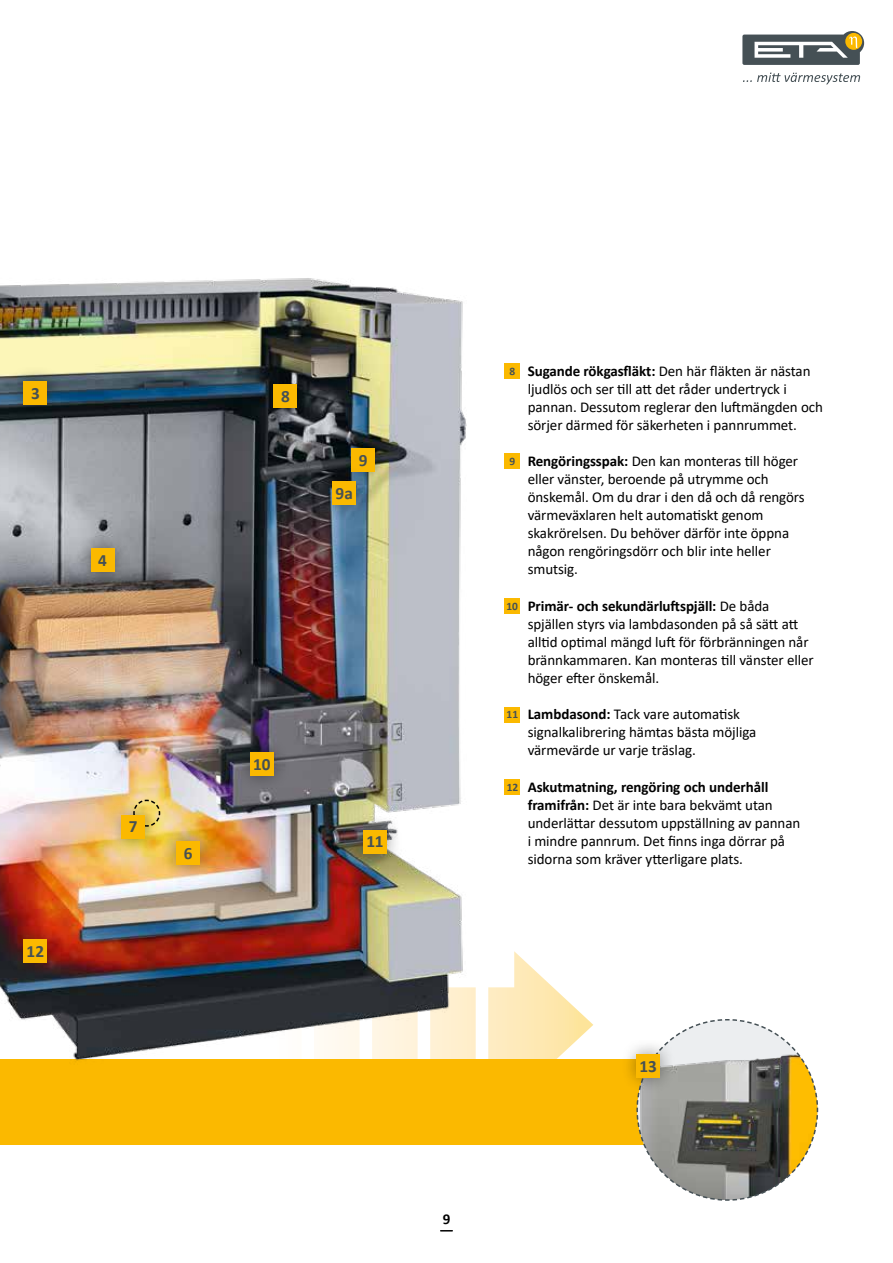
<style>
.page{position:relative;width:893px;height:1263px;background:#fff}
.page>*{position:absolute;margin:0;border:0;box-sizing:border-box;transform-origin:0 0}
.t1{font:700 17.25px "Calibri";color:#455055}
.t2{font:15px/18px "Calibri";letter-spacing:-.005em;color:#000}
.t3{font:700 15px "Calibri";color:#000}
.s1{font-weight:700;font-size:11.4px;color:#455055}
.s2{font-weight:700}
</style>
<div class="page">
<svg style="left:488px;top:951px;width:105px;height:108px"></svg>
<div style="left:0;top:1059px;width:787px;height:85px;background:#fbb900"></div>
<img style="left:0;top:278px;width:476px;height:784px">
<div style="left:8px;top:365px;width:55px;height:56px;background:#000;opacity:.4"></div>
<div style="left:24px;top:381px;width:23px;height:24px;background:#fbb900"></div>
<div style="left:75px;top:533px;width:55px;height:55px;background:#000;opacity:.4"></div>
<div style="left:91px;top:549px;width:23px;height:23px;background:#fbb900"></div>
<div style="left:161px;top:826px;width:55px;height:55px;background:#000;opacity:.4"></div>
<div style="left:176px;top:842px;width:24px;height:23px;background:#fbb900"></div>
<div style="left:234px;top:737px;width:56px;height:55px;background:#000;opacity:.4"></div>
<div style="left:250px;top:753px;width:24px;height:23px;background:#fbb900"></div>
<div style="left:336px;top:433px;width:55px;height:55px;background:#000;opacity:.4"></div>
<div style="left:352px;top:448px;width:23px;height:24px;background:#fbb900"></div>
<div style="left:348px;top:814px;width:55px;height:55px;background:#000;opacity:.4"></div>
<div style="left:363px;top:830px;width:24px;height:23px;background:#fbb900"></div>
<div style="left:8px;top:924px;width:55px;height:55px;background:#000;opacity:.4"></div>
<div style="left:24px;top:939px;width:23px;height:24px;background:#fbb900"></div>
<div style="left:258px;top:368px;width:55px;height:55px;background:#000;opacity:.4"></div>
<div style="left:274px;top:384px;width:23px;height:24px;background:#fbb900"></div>
<svg style="left:636px;top:1019px;width:183px;height:182px"></svg>
<div style="left:621px;top:1038px;width:55px;height:55px;background:#000;opacity:.4"></div>
<div style="left:636px;top:1054px;width:24px;height:24px;background:#fbb900"></div>
<div style="left:317px;top:466px;width:55px;height:55px;background:#000;opacity:.4"></div>
<div style="left:332px;top:481px;width:24px;height:24px;background:#fbb900"></div>
<div style="left:106px;top:799px;width:55px;height:55px;background:#000;opacity:.4"></div>
<div style="left:121px;top:815px;width:24px;height:23px;background:#fbb900"></div>
<div style="left:505px;top:363px;width:15px;height:16px;background:#fbb900"></div>
<div style="left:505px;top:454px;width:15px;height:15px;background:#fbb900"></div>
<div style="left:505px;top:598px;width:15px;height:16px;background:#fbb900"></div>
<div style="left:505px;top:707px;width:15px;height:15px;background:#fbb900"></div>
<div style="left:505px;top:779px;width:15px;height:16px;background:#fbb900"></div>
<svg style="left:742px;top:31px;width:122px;height:34px"></svg>
<svg style="left:743px;top:73px;width:117px;height:11px"></svg>
<p class="t1" style="left:31px;top:381px;width:10px">3</p>
<p class="t1" style="left:98px;top:548px;width:10px">4</p>
<p class="t1" style="left:27px;top:939px;width:19px">12</p>
<p class="t1" style="left:129px;top:814px;width:10px">7</p>
<p class="t1" style="left:184px;top:841px;width:10px">6</p>
<p class="t1" style="left:281px;top:384px;width:10px">8</p>
<p class="t1" style="left:359px;top:448px;width:10px">9</p>
<p class="t1" style="left:336px;top:481px;width:19px">9a</p>
<p class="t1" style="left:253px;top:752px;width:19px">10</p>
<p class="t1" style="left:367px;top:829px;width:19px">11</p>
<p class="t2" style="left:528px;top:361px;width:297px;text-indent:-18px"><span class="s1">8</span> <span class="s2">Sugande rökgasfläkt:</span> Den här fläkten är nästan ljudlös och ser till att det råder undertryck i pannan. Dessutom reglerar den luftmängden och sörjer därmed för säkerheten i pannrummet.</p>
<p class="t2" style="left:528px;top:452px;width:278px;text-indent:-18px"><span class="s1">9</span> <span class="s2">Rengöringsspak:</span> Den kan monteras till höger eller vänster, beroende på utrymme och önskemål. Om du drar i den då och då rengörs värmeväxlaren helt automatiskt genom skakrörelsen. Du behöver därför inte öppna någon rengöringsdörr och blir inte heller smutsig.</p>
<p class="t2" style="left:528px;top:596px;width:288px;text-indent:-21px"><span class="s1">10</span> <span class="s2">Primär- och sekundärluftspjäll:</span> De båda spjällen styrs via lambdasonden på så sätt att alltid optimal mängd luft för förbränningen når brännkammaren. Kan monteras till vänster eller höger efter önskemål.</p>
<p class="t2" style="left:528px;top:705px;width:230px;text-indent:-21px"><span class="s1">11</span> <span class="s2">Lambdasond:</span> Tack vare automatisk signalkalibrering hämtas bästa möjliga värmevärde ur varje träslag.</p>
<p class="t2" style="left:528px;top:777px;width:274px;text-indent:-21px"><span class="s1">12</span> <span class="s2">Askutmatning, rengöring och underhåll framifrån:</span> Det är inte bara bekvämt utan underlättar dessutom uppställning av pannan i mindre pannrum. Det finns inga dörrar på sidorna som kräver ytterligare plats.</p>
<p class="t3" style="left:443px;top:1208px;width:9px">9</p>
<p class="t1" style="left:639px;top:1054px;width:19px">13</p>
</div>
